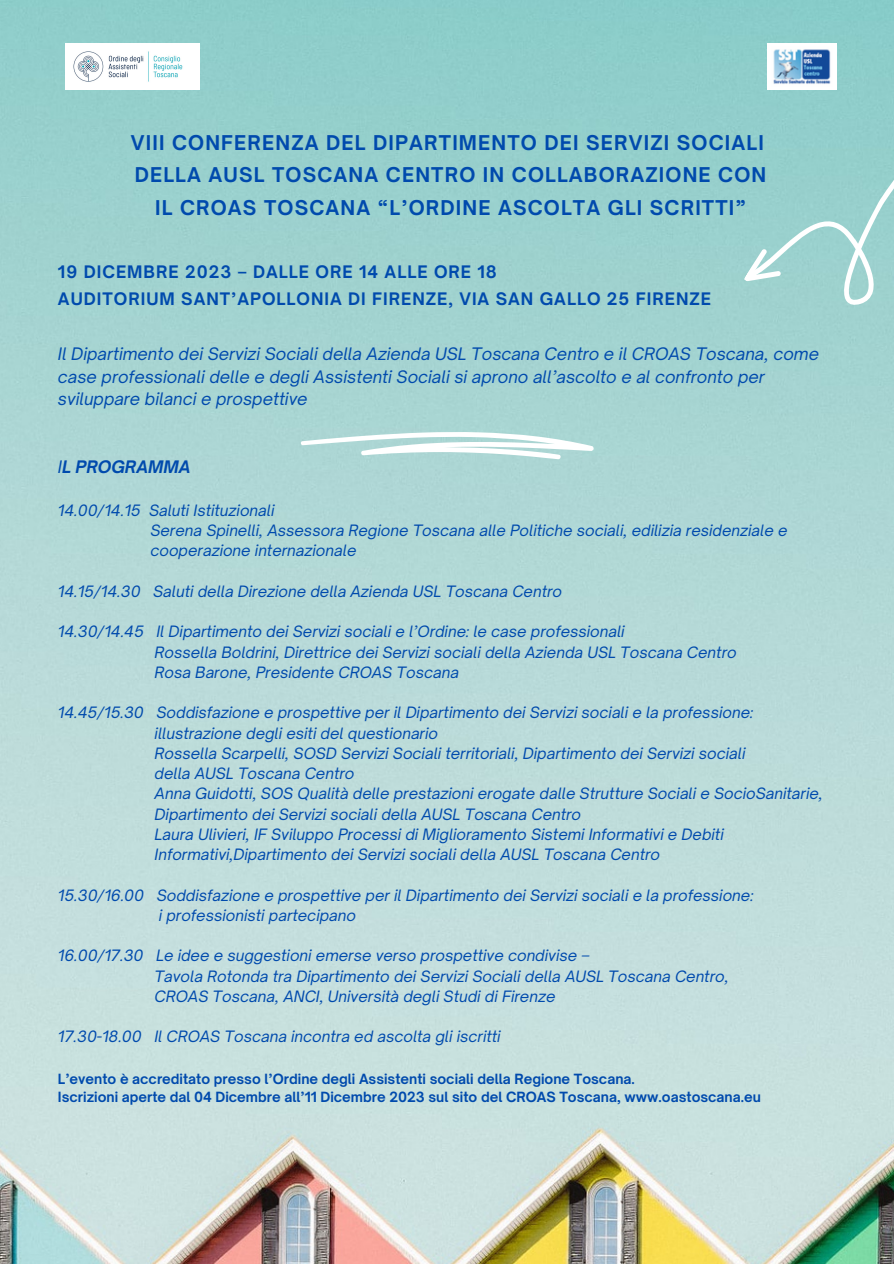
<style>
.page{position:relative;width:894px;height:1264px;background:#fff}
.page>*{position:absolute;margin:0;border:0;box-sizing:border-box;transform-origin:0 0}
.t1{font:700 19.5px "Open Sauce One";letter-spacing:.06em;color:#004aad}
.t2{font:italic 16.5px/22.5px "Open Sauce One";color:#004aad}
.t3{font:700 16.5px "Open Sauce One";letter-spacing:.06em;color:#004aad}
.t4{font:italic 700 16.5px "Open Sauce One";color:#004aad}
.t5{font:italic 15px "Open Sauce One";color:#004aad}
.t6{font:700 13.5px "Open Sauce One";color:#004aad}
.s1{font-weight:400}
</style>
<div class="page">
<img style="left:0;top:0;width:893px;height:1263px">
<img style="left:65px;top:44px;width:134px;height:46px">
<svg style="left:743px;top:67px;width:150px;height:274px;background:#9cd1cf"></svg>
<svg style="left:300px;top:432px;width:293px;height:27px"></svg>
<img style="left:766px;top:43px;width:70px;height:46px">
<p class="t1" style="left:131px;top:130px;width:634px">VIII CONFERENZA DEL DIPARTIMENTO DEI SERVIZI SOCIALI</p>
<p class="t1" style="left:135px;top:163px;width:632px">DELLA AUSL TOSCANA CENTRO IN COLLABORAZIONE CON</p>
<p class="t1" style="left:155px;top:195px;width:592px">IL CROAS TOSCANA “L’ORDINE ASCOLTA GLI SCRITTI”</p>
<p class="t3" style="left:58px;top:261px;width:440px">19 DICEMBRE 2023 – DALLE ORE 14 ALLE ORE 18</p>
<p class="t3" style="left:58px;top:288px;width:654px">AUDITORIUM SANT’APOLLONIA DI FIRENZE, VIA SAN GALLO 25 FIRENZE</p>
<p class="t2" style="left:58px;top:343px;width:762px">Il Dipartimento dei Servizi Sociali della Azienda USL Toscana Centro e il CROAS Toscana, come case professionali delle e degli Assistenti Sociali si aprono all’ascolto e al confronto per sviluppare bilanci e prospettive</p>
<p class="t4" style="left:58px;top:456px;width:134px"><span class="s1">I</span>L PROGRAMMA</p>
<p class="t5" style="left:58px;top:500px;width:218px">14.00/14.15 Saluti Istituzionali</p>
<p class="t5" style="left:150px;top:521px;width:638px">Serena Spinelli, Assessora Regione Toscana alle Politiche sociali, edilizia residenziale e</p>
<p class="t5" style="left:150px;top:541px;width:207px">cooperazione internazionale</p>
<p class="t5" style="left:58px;top:581px;width:505px">14.15/14.30 Saluti della Direzione della Azienda USL Toscana Centro</p>
<p class="t5" style="left:58px;top:622px;width:568px">14.30/14.45 Il Dipartimento dei Servizi sociali e l’Ordine: le case professionali</p>
<p class="t5" style="left:155px;top:642px;width:583px">Rossella Boldrini, Direttrice dei Servizi sociali della Azienda USL Toscana Centro</p>
<p class="t5" style="left:155px;top:662px;width:306px">Rosa Barone, Presidente CROAS Toscana</p>
<p class="t5" style="left:58px;top:703px;width:696px">14.45/15.30 Soddisfazione e prospettive per il Dipartimento dei Servizi sociali e la professione:</p>
<p class="t5" style="left:155px;top:723px;width:285px">illustrazione degli esiti del questionario</p>
<p class="t5" style="left:155px;top:743px;width:592px">Rossella Scarpelli, SOSD Servizi Sociali territoriali, Dipartimento dei Servizi sociali</p>
<p class="t5" style="left:155px;top:764px;width:201px">della AUSL Toscana Centro</p>
<p class="t5" style="left:155px;top:784px;width:669px">Anna Guidotti, SOS Qualità delle prestazioni erogate dalle Strutture Sociali e SocioSanitarie,</p>
<p class="t5" style="left:155px;top:804px;width:428px">Dipartimento dei Servizi sociali della AUSL Toscana Centro</p>
<p class="t5" style="left:155px;top:824px;width:570px">Laura Ulivieri, IF Sviluppo Processi di Miglioramento Sistemi Informativi e Debiti</p>
<p class="t5" style="left:155px;top:845px;width:507px">Informativi,Dipartimento dei Servizi sociali della AUSL Toscana Centro</p>
<p class="t5" style="left:58px;top:885px;width:696px">15.30/16.00 Soddisfazione e prospettive per il Dipartimento dei Servizi sociali e la professione:</p>
<p class="t5" style="left:159px;top:905px;width:199px">i professionisti partecipano</p>
<p class="t5" style="left:58px;top:946px;width:533px">16.00/17.30 Le idee e suggestioni emerse verso prospettive condivise –</p>
<p class="t5" style="left:155px;top:966px;width:575px">Tavola Rotonda tra Dipartimento dei Servizi Sociali della AUSL Toscana Centro,</p>
<p class="t5" style="left:155px;top:986px;width:402px">CROAS Toscana, ANCI, Università degli Studi di Firenze</p>
<p class="t5" style="left:58px;top:1027px;width:444px">17.30-18.00 Il CROAS Toscana incontra ed ascolta gli iscritti</p>
<p class="t6" style="left:58px;top:1070px;width:578px">L’evento è accreditato presso l’Ordine degli Assistenti sociali della Regione Toscana.</p>
<p class="t6" style="left:58px;top:1088px;width:704px">Iscrizioni aperte dal 04 Dicembre all’11 Dicembre 2023 sul sito del CROAS Toscana, www.oastoscana.eu</p>
</div>
